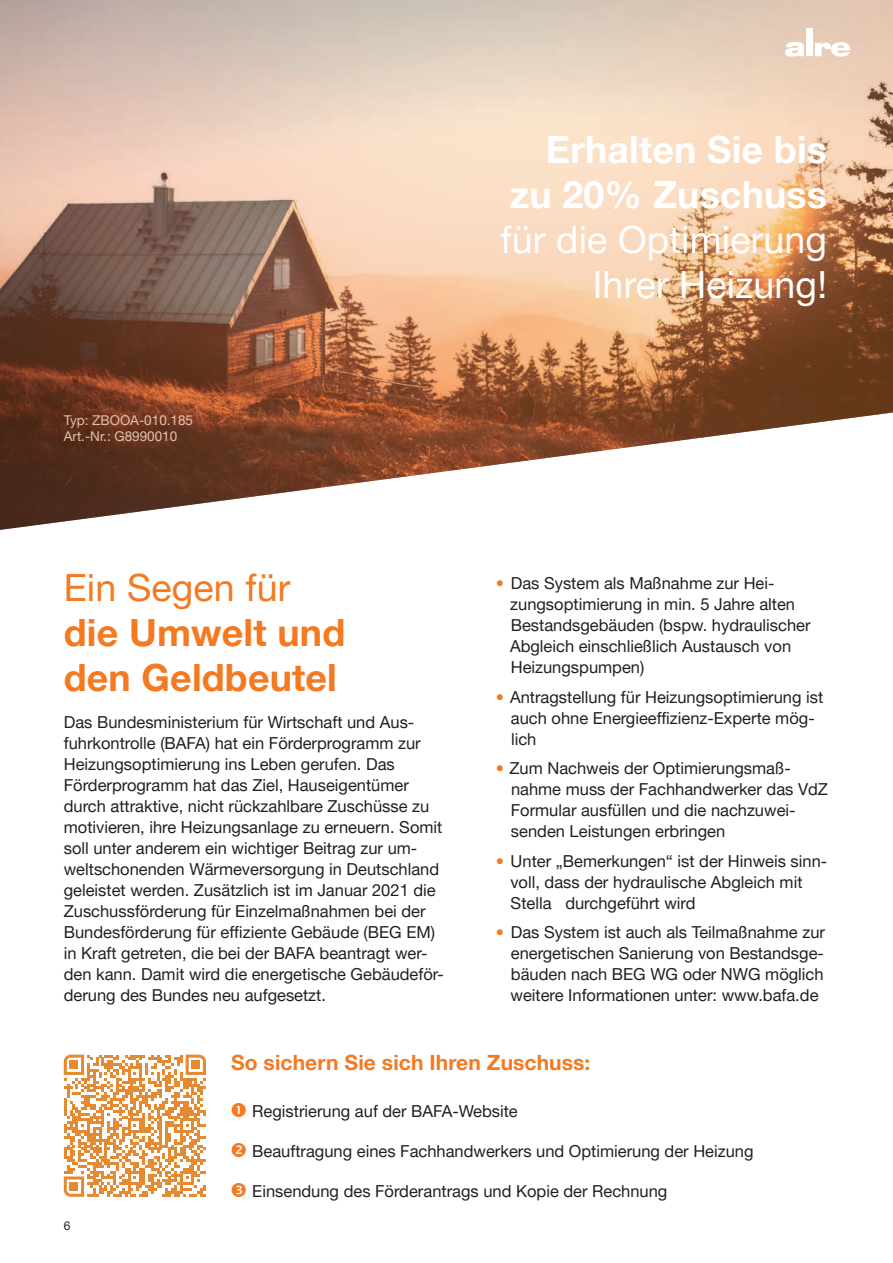
<style>
.page{position:relative;width:893px;height:1263px;background:#fff}
.page>*{position:absolute;margin:0;border:0;box-sizing:border-box;transform-origin:0 0}
.t1{font:37.5px/45px "Helvetica Neue LT Pro";letter-spacing:.005em;color:#fff;text-align:right}
.t2{font:700 37.5px/45px "Helvetica Neue LT Pro";letter-spacing:.005em;color:#fff;text-align:right}
.t3{font:700 37.5px/45px "Helvetica Neue LT Pro";letter-spacing:.005em;color:#f47921}
.t4{font:37.5px "Helvetica Neue LT Pro";letter-spacing:.005em;color:#f47921}
.t5{font:700 21px "Helvetica Neue LT Pro";letter-spacing:.005em;color:#f47921}
.t6{font:16.5px/21px "Helvetica Neue LT Pro";color:#231f20}
.t7{font:13.5px/16.2px "Helvetica Neue LT Pro";color:#fff}
.t8{font:12px "Helvetica Neue LT Pro";color:#231f20}
.s1{color:#f47921}
</style>
<div class="page">
<img style="left:0;top:0;width:893px;height:530px">
<svg style="left:64px;top:1054px;width:142px;height:143px"></svg>
<div style="left:70px;top:1060px;width:8px;height:9px;background:#e58a31"></div>
<div style="left:191px;top:1060px;width:9px;height:9px;background:#e58a31"></div>
<div style="left:70px;top:1182px;width:8px;height:9px;background:#e58a31"></div>
<svg style="left:785px;top:42px;width:19px;height:15px"></svg>
<div style="left:806px;top:28px;width:7px;height:28px;background:#fff"></div>
<svg style="left:815px;top:42px;width:35px;height:15px"></svg>
<p class="t7" style="left:64px;top:412px;width:131px">Typ: ZBOOA-010.185<br>Art.-Nr.: G8990010</p>
<h1 class="t4" style="left:64px;top:564px;width:228px">Ein Segen für</h1>
<h1 class="t3" style="left:64px;top:609px;width:283px">die Umwelt und den Geldbeutel</h1>
<p class="t6" style="left:64px;top:711px;width:382px">Das Bundesministerium für Wirtschaft und Aus&shy;fuhrkontrolle (BAFA) hat ein Förderprogramm zur Heizungsoptimierung ins Leben gerufen. Das Förderprogramm hat das Ziel, Hauseigentümer durch attraktive, nicht rückzahlbare Zuschüsse zu motivieren, ihre Heizungsanlage zu erneuern. Somit soll unter anderem ein wichtiger Beitrag zur um&shy;weltschonenden Wärmeversorgung in Deutschland geleistet werden. Zusätzlich ist im Januar 2021 die Zuschussförderung für Einzelmaßnahmen bei der Bundesförderung für effiziente Gebäude (BEG EM) in Kraft getreten, die bei der BAFA beantragt wer&shy;den kann. Damit wird die energetische Gebäudeför&shy;derung des Bundes neu aufgesetzt.</p>
<h1 class="t2" style="left:510px;top:126px;width:319px">Erhalten Sie bis zu 20% Zuschuss</h1>
<h1 class="t1" style="left:501px;top:216px;width:328px">für die Optimierung<br>Ihrer Heizung!</h1>
<p class="t6" style="left:510px;top:572px;width:302px;text-indent:-14px"><span class="s1">•</span> Das System als Maßnahme zur Hei&shy;zungsoptimierung in min. 5 Jahre alten Bestandsgebäuden (bspw. hydraulischer Abgleich einschließlich Austausch von Heizungspumpen)</p>
<p class="t6" style="left:511px;top:686px;width:314px;text-indent:-15px"><span class="s1">•</span> Antragstellung für Heizungsoptimierung ist auch ohne Energieeffizienz-Experte mög&shy;lich</p>
<p class="t6" style="left:511px;top:757px;width:319px;text-indent:-15px"><span class="s1">•</span> Zum Nachweis der Optimierungsmaß&shy;nahme muss der Fachhandwerker das VdZ Formular ausfüllen und die nachzuwei&shy;senden Leistungen erbringen</p>
<p class="t6" style="left:510px;top:850px;width:318px;text-indent:-15px"><span class="s1">•</span> Unter „Bemerkungen“ ist der Hinweis sinn&shy;voll, dass der hydraulische Abgleich mit<br>Stella durchgeführt wird</p>
<p class="t6" style="left:510px;top:921px;width:316px;text-align:justify;text-indent:-15px"><span class="s1">•</span> Das System ist auch als Teilmaßnahme zur energetischen Sanierung von Bestandsge&shy;bäuden nach BEG WG oder NWG möglich weitere Informationen unter: www.bafa.de</p>
<p class="t5" style="left:231px;top:1049px;width:361px">So sichern Sie sich Ihren Zuschuss:</p>
<p class="t8" style="left:64px;top:1218px;width:8px">6</p>
<p class="t6" style="left:252px;top:1100px;width:267px">Registrierung auf der BAFA-Website</p>
<p class="t6" style="left:252px;top:1140px;width:503px">Beauftragung eines Fachhandwerkers und Optimierung der Heizung</p>
<p class="t6" style="left:252px;top:1180px;width:417px">Einsendung des Förderantrags und Kopie der Rechnung</p>
</div>
